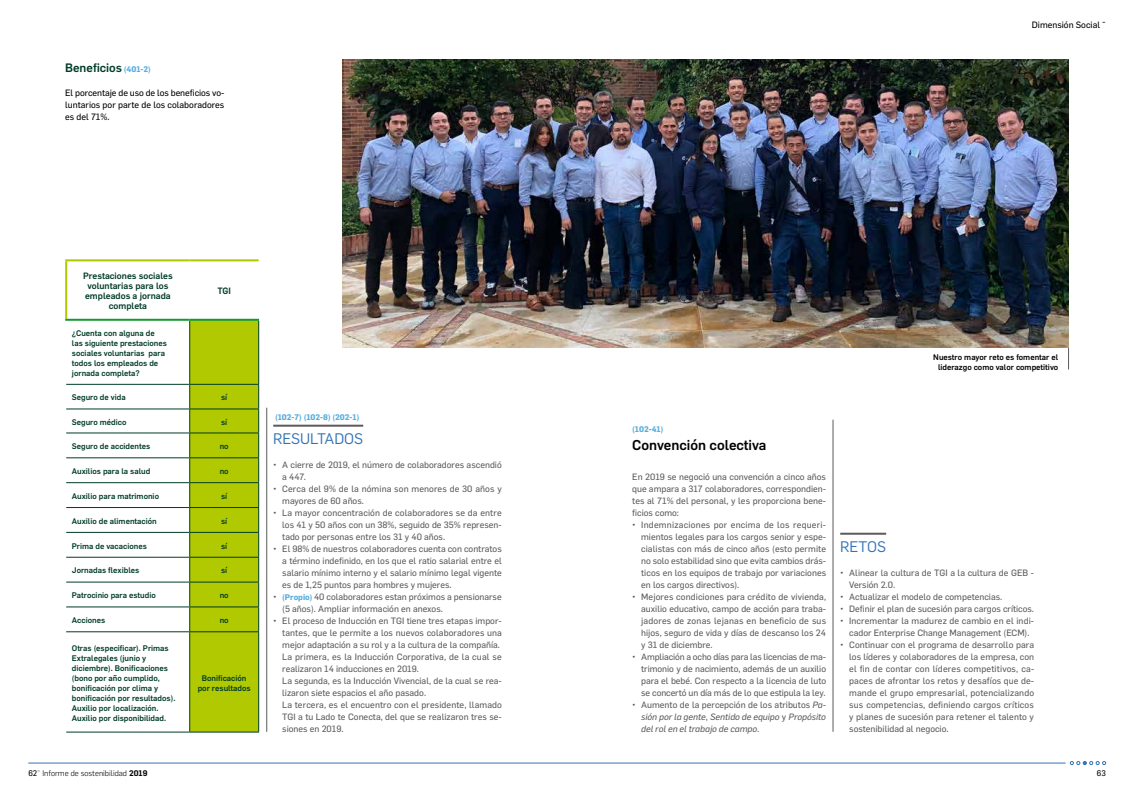
<style>
.page{position:relative;width:1134px;height:794px;background:#fff}
.page>*{position:absolute;margin:0;border:0;box-sizing:border-box;transform-origin:0 0}
.t1{font:15px "Flama";color:#3273b5}
.t2{font:500 14px "Flama";color:#000}
.t3{font:500 12px "Flama";color:#003c27}
.t4{font:9px/12px "Flama Basic";color:#5b5b5f;text-align:justify}
.t5{font:italic 9px/12px "Flama Basic";color:#5b5b5f;text-align:justify}
.t6{font:9px/12px "Flama Basic";color:#000;text-align:justify}
.t7{font:500 9px/10px "Flama";color:#003c27;text-align:center}
.t8{font:500 8px/10px "Flama";color:#003c27}
.t9{font:500 8px/10px "Flama";color:#000;text-align:center}
.t10{font:300 8px "Flama";color:#000}
.t11{font:700 8px "Flama";color:#59aedf}
.t12{font:8px "Flama Basic";color:#000}
.s1{font-weight:700;font-size:8px;color:#59aedf}
.s2{font-family:"Flama";font-weight:700;font-size:8px;color:#59aedf}
.s3{font-style:normal}
.s4{font-family:"Flama Basic";font-weight:400}
.s5{font-weight:600}
</style>
<div class="page">
<hr style="left:840px;top:533px;width:46px;height:2px;background:#5b5b5f">
<hr style="left:833px;top:420px;width:1px;height:312px;background:#5b5b5f">
<hr style="left:266px;top:408px;width:1px;height:324px;background:#5b5b5f">
<hr style="left:273px;top:425px;width:90px;height:2px;background:#5b5b5f">
<div style="left:189px;top:321px;width:70px;height:410px;background:#b1c900"></div>
<hr style="left:258px;top:632px;width:1px;height:99px;background:#003c27">
<hr style="left:66px;top:384px;width:124px;height:1px;background:#003c27">
<hr style="left:190px;top:384px;width:69px;height:1px;background:#003c27">
<hr style="left:66px;top:408px;width:124px;height:1px;background:#003c27">
<hr style="left:190px;top:408px;width:69px;height:1px;background:#003c27">
<hr style="left:66px;top:432px;width:124px;height:1px;background:#003c27">
<hr style="left:190px;top:432px;width:69px;height:1px;background:#003c27">
<hr style="left:66px;top:457px;width:124px;height:1px;background:#003c27">
<hr style="left:66px;top:482px;width:124px;height:1px;background:#003c27">
<hr style="left:66px;top:507px;width:124px;height:1px;background:#003c27">
<hr style="left:66px;top:532px;width:124px;height:1px;background:#003c27">
<hr style="left:66px;top:557px;width:124px;height:1px;background:#003c27">
<hr style="left:66px;top:581px;width:124px;height:1px;background:#003c27">
<hr style="left:66px;top:606px;width:124px;height:1px;background:#003c27">
<hr style="left:66px;top:631px;width:124px;height:1px;background:#003c27">
<hr style="left:66px;top:731px;width:124px;height:1px;background:#003c27">
<hr style="left:190px;top:457px;width:69px;height:1px;background:#003c27">
<hr style="left:190px;top:482px;width:69px;height:1px;background:#003c27">
<hr style="left:190px;top:507px;width:69px;height:1px;background:#003c27">
<hr style="left:190px;top:532px;width:69px;height:1px;background:#003c27">
<hr style="left:190px;top:557px;width:69px;height:1px;background:#003c27">
<hr style="left:190px;top:581px;width:69px;height:1px;background:#003c27">
<hr style="left:190px;top:606px;width:69px;height:1px;background:#003c27">
<hr style="left:190px;top:631px;width:69px;height:1px;background:#003c27">
<hr style="left:190px;top:731px;width:69px;height:1px;background:#003c27">
<hr style="left:65px;top:259px;width:125px;height:2px;background:#b1c900">
<hr style="left:190px;top:259px;width:69px;height:2px;background:#b1c900">
<hr style="left:65px;top:261px;width:2px;height:58px;background:#b1c900">
<hr style="left:190px;top:319px;width:69px;height:2px;background:#119a31">
<hr style="left:65px;top:319px;width:125px;height:2px;background:#119a31">
<img style="left:343px;top:60px;width:726px;height:288px">
<svg style="left:1068px;top:348px;width:1px;height:21px"></svg>
<hr style="left:28px;top:763px;width:1037px;height:1px;background:#3273b5">
<svg style="left:1070px;top:761px;width:36px;height:4px"></svg>
<h3 class="t3" style="left:65px;top:59px;width:87px">Beneficios <span class="s1">(401-2)</span></h3>
<p class="t6" style="left:65px;top:86px;width:161px">El porcentaje de uso de los beneficios vo&shy;luntarios por parte de los colaboradores es del 71%.</p>
<p class="t7" style="left:83px;top:270px;width:91px">Prestaciones sociales voluntarias para los empleados a jornada completa</p>
<p class="t7" style="left:217px;top:285px;width:15px">TGI</p>
<p class="t8" style="left:72px;top:327px;width:97px">¿Cuenta con alguna de las siguiente prestaciones sociales voluntarias para todos los empleados de jornada completa?</p>
<p class="t8" style="left:72px;top:392px;width:55px">Seguro de vida</p>
<p class="t8" style="left:221px;top:392px;width:8px">sí</p>
<p class="t8" style="left:72px;top:416px;width:56px">Seguro médico</p>
<p class="t8" style="left:221px;top:416px;width:8px">sí</p>
<p class="t8" style="left:72px;top:441px;width:80px">Seguro de accidentes</p>
<p class="t8" style="left:220px;top:441px;width:10px">no</p>
<p class="t8" style="left:72px;top:465px;width:80px">Auxilios para la salud</p>
<p class="t8" style="left:220px;top:465px;width:10px">no</p>
<p class="t8" style="left:72px;top:490px;width:89px">Auxilio para matrimonio</p>
<p class="t8" style="left:221px;top:490px;width:8px">sí</p>
<p class="t8" style="left:72px;top:515px;width:86px">Auxilio de alimentación</p>
<p class="t8" style="left:221px;top:515px;width:8px">sí</p>
<p class="t8" style="left:72px;top:540px;width:76px">Prima de vacaciones</p>
<p class="t8" style="left:221px;top:540px;width:8px">sí</p>
<p class="t8" style="left:72px;top:565px;width:69px">Jornadas flexibles</p>
<p class="t8" style="left:221px;top:565px;width:8px">sí</p>
<p class="t8" style="left:72px;top:590px;width:85px">Patrocinio para estudio</p>
<p class="t8" style="left:220px;top:590px;width:10px">no</p>
<p class="t8" style="left:72px;top:614px;width:35px">Acciones</p>
<p class="t8" style="left:220px;top:614px;width:10px">no</p>
<p class="t8" style="left:72px;top:642px;width:105px">Otras (especificar). Primas<br>Extralegales (junio y diciembre). Bonificaciones (bono por año cumplido, bonificación por clima y bonificación por resultados).<br>Auxilio por localización.<br>Auxilio por disponibilidad.</p>
<p class="t8" style="left:198px;top:672px;width:55px;text-align:center">Bonificación por resultados</p>
<p class="t11" style="left:275px;top:411px;width:86px">(102-7) (102-8) (202-1)</p>
<h1 class="t1" style="left:273px;top:428px;width:91px">RESULTADOS</h1>
<p class="t4" style="left:282px;top:458px;width:221px;text-indent:-9px">• A cierre de 2019, el número de colaboradores ascendió a 447.</p>
<p class="t4" style="left:282px;top:482px;width:221px;text-indent:-9px">• Cerca del 9% de la nómina son menores de 30 años y mayores de 60 años.</p>
<p class="t4" style="left:282px;top:506px;width:221px;text-indent:-9px">• La mayor concentración de colaboradores se da entre los 41 y 50 años con un 38%, seguido de 35% represen&shy;tado por personas entre los 31 y 40 años.</p>
<p class="t4" style="left:282px;top:542px;width:221px;text-indent:-9px">• El 98% de nuestros colaboradores cuenta con contratos a término indefinido, en los que el ratio salarial entre el salario mínimo interno y el salario mínimo legal vigente es de 1,25 puntos para hombres y mujeres.</p>
<p class="t4" style="left:282px;top:590px;width:221px;text-indent:-9px">• <span class="s2">(Propio)</span> 40 colaboradores estan próximos a pensionarse (5 años). Ampliar información en anexos.</p>
<p class="t4" style="left:282px;top:614px;width:221px;text-align:left;text-indent:-9px">• El proceso de Inducción en TGI tiene tres etapas impor&shy;tantes, que le permite a los nuevos colaboradores una mejor adaptación a su rol y a la cultura de la compañía.<br>La primera, es la Inducción Corporativa, de la cual se realizaron 14 inducciones en 2019.<br>La segunda, es la Inducción Vivencial, de la cual se rea&shy;lizaron siete espacios el año pasado.<br>La tercera, es el encuentro con el presidente, llamado TGI a tu Lado te Conecta, del que se realizaron tres se&shy;siones en 2019.</p>
<p class="t6" style="left:1032px;top:18px;width:76px">Dimensión Social ¯</p>
<p class="t9" style="left:933px;top:351px;width:126px">Nuestro mayor reto es fomentar el liderazgo como valor competitivo</p>
<p class="t11" style="left:632px;top:423px;width:33px">(102-41)</p>
<h2 class="t2" style="left:632px;top:434px;width:136px">Convención colectiva</h2>
<p class="t4" style="left:632px;top:470px;width:195px">En 2019 se negoció una convención a cinco años que ampara a 317 colaboradores, correspondien&shy;tes al 71% del personal, y les proporciona bene&shy;ficios como:</p>
<p class="t4" style="left:641px;top:518px;width:186px;text-indent:-9px">• Indemnizaciones por encima de los requeri&shy;mientos legales para los cargos senior y espe&shy;cialistas con más de cinco años (esto permite no solo estabilidad sino que evita cambios drás&shy;ticos en los equipos de trabajo por variaciones en los cargos directivos).</p>
<p class="t4" style="left:641px;top:590px;width:186px;text-indent:-9px">• Mejores condiciones para crédito de vivienda, auxilio educativo, campo de acción para traba&shy;jadores de zonas lejanas en beneficio de sus hijos, seguro de vida y días de descanso los 24 y 31 de diciembre.</p>
<p class="t4" style="left:641px;top:650px;width:186px;text-indent:-9px">• Ampliación a ocho días para las licencias de ma&shy;trimonio y de nacimiento, además de un auxilio para el bebé. Con respecto a la licencia de luto se concertó un día más de lo que estipula la ley.</p>
<p class="t5" style="left:641px;top:698px;width:186px;text-indent:-9px"><span class="s3">• Aumento de la percepción de los atributos</span> Pa&shy;sión por la gente<span class="s3">,</span> Sentido de equipo <span class="s3">y</span> Propósito del rol en el trabajo de campo<span class="s3">.</span></p>
<h1 class="t1" style="left:840px;top:536px;width:47px">RETOS</h1>
<p class="t4" style="left:849px;top:566px;width:186px;text-indent:-9px">• Alinear la cultura de TGI a la cultura de GEB -<br>Versión 2.0.</p>
<p class="t4" style="left:840px;top:590px;width:164px">• Actualizar el modelo de competencias.</p>
<p class="t4" style="left:840px;top:602px;width:195px">• Definir el plan de sucesión para cargos críticos.</p>
<p class="t4" style="left:840px;top:614px;width:195px;text-align:center">• Incrementar la madurez de cambio en el indi&shy;cador Enterprise Change Management (ECM).</p>
<p class="t4" style="left:849px;top:638px;width:186px;text-indent:-9px">• Continuar con el programa de desarrollo para los líderes y colaboradores de la empresa, con el fin de contar con líderes competitivos, ca&shy;paces de afrontar los retos y desafíos que de&shy;mande el grupo empresarial, potencializando sus competencias, definiendo cargos críticos y planes de sucesión para retener el talento y sostenibilidad al negocio.</p>
<p class="t10" style="left:28px;top:768px;width:121px"><span class="s4">62</span>¯ Informe de sostenibilidad <span class="s5">2019</span></p>
<p class="t12" style="left:1097px;top:767px;width:11px">63</p>
</div>
